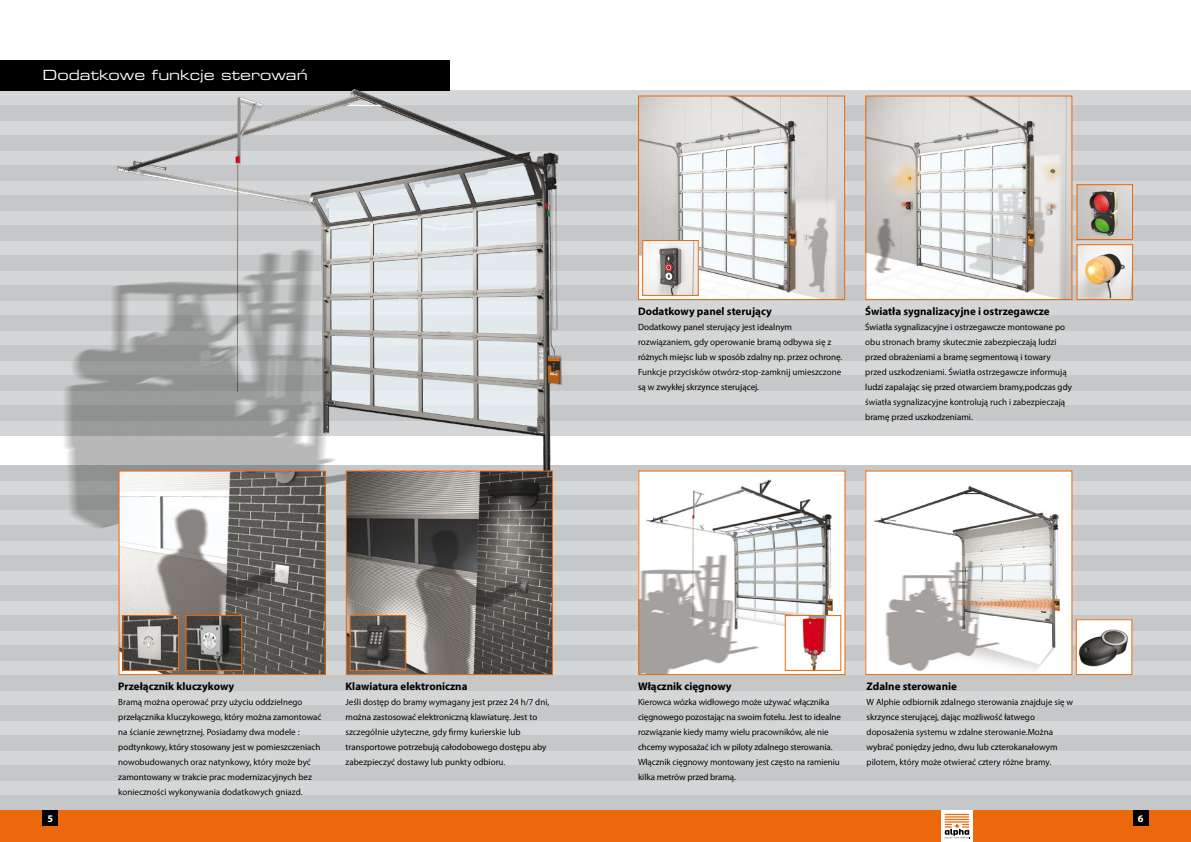
<style>
.page{position:relative;width:1191px;height:842px;background:#fff}
.page>*{position:absolute;margin:0;border:0;box-sizing:border-box;transform-origin:0 0}
.t1{font:14px "Eurostile LT Pro Ex 2";color:#fff}
.t2{font:700 11px "Myriad Pro";color:#000}
.t3{font:700 10.2px "Myriad Pro";color:#fff}
.t4{font:9px/15px "Myriad Pro";color:#000}
</style>
<div class="page">
<div style="left:0;top:495px;width:1191px;height:15px;background:#c6c7c8"></div>
<div style="left:0;top:465px;width:1191px;height:15px;background:#c6c7c8"></div>
<div style="left:0;top:510px;width:1191px;height:332px;background:#d5d6d7"></div>
<div style="left:0;top:525px;width:1191px;height:15px;background:#c6c7c8"></div>
<div style="left:0;top:555px;width:1191px;height:15px;background:#c6c7c8"></div>
<div style="left:0;top:585px;width:1191px;height:15px;background:#c6c7c8"></div>
<div style="left:0;top:615px;width:1191px;height:15px;background:#c6c7c8"></div>
<div style="left:0;top:645px;width:1191px;height:15px;background:#c6c7c8"></div>
<div style="left:0;top:675px;width:1191px;height:15px;background:#c6c7c8"></div>
<div style="left:0;top:705px;width:1191px;height:15px;background:#c6c7c8"></div>
<div style="left:0;top:735px;width:1191px;height:15px;background:#c6c7c8"></div>
<div style="left:0;top:765px;width:1191px;height:15px;background:#c6c7c8"></div>
<div style="left:0;top:795px;width:1191px;height:15px;background:#c6c7c8"></div>
<div style="left:595px;top:90px;width:596px;height:345px;background:#d5d6d7"></div>
<div style="left:595px;top:135px;width:596px;height:15px;background:#c6c7c8"></div>
<div style="left:595px;top:105px;width:596px;height:15px;background:#c6c7c8"></div>
<div style="left:595px;top:165px;width:596px;height:15px;background:#c6c7c8"></div>
<div style="left:595px;top:195px;width:596px;height:15px;background:#c6c7c8"></div>
<div style="left:595px;top:225px;width:596px;height:15px;background:#c6c7c8"></div>
<div style="left:595px;top:255px;width:596px;height:15px;background:#c6c7c8"></div>
<div style="left:595px;top:285px;width:596px;height:15px;background:#c6c7c8"></div>
<div style="left:595px;top:315px;width:596px;height:15px;background:#c6c7c8"></div>
<div style="left:595px;top:345px;width:596px;height:15px;background:#c6c7c8"></div>
<div style="left:595px;top:375px;width:596px;height:15px;background:#c6c7c8"></div>
<div style="left:595px;top:405px;width:596px;height:15px;background:#c6c7c8"></div>
<img style="left:0;top:60px;width:595px;height:495px">
<img style="left:640px;top:97px;width:203px;height:201px">
<div style="left:638px;top:95px;width:207px;height:205px;border:1px solid #eb690b"></div>
<img style="left:867px;top:472px;width:203px;height:201px">
<img style="left:121px;top:472px;width:203px;height:201px">
<div style="left:119px;top:470px;width:207px;height:205px;border:1px solid #eb690b"></div>
<img style="left:348px;top:472px;width:203px;height:201px">
<div style="left:346px;top:470px;width:207px;height:205px;border:1px solid #eb690b"></div>
<img style="left:867px;top:97px;width:203px;height:201px">
<div style="left:865px;top:95px;width:207px;height:205px;border:1px solid #eb690b"></div>
<img style="left:640px;top:472px;width:203px;height:201px">
<div style="left:638px;top:470px;width:207px;height:205px;border:1px solid #eb690b"></div>
<img style="left:188px;top:617px;width:52px;height:52px">
<div style="left:186px;top:615px;width:56px;height:56px;border:1px solid #eb690b"></div>
<img style="left:124px;top:617px;width:53px;height:52px">
<div style="left:122px;top:615px;width:57px;height:56px;border:1px solid #eb690b"></div>
<img style="left:1078px;top:246px;width:53px;height:52px">
<div style="left:1076px;top:244px;width:57px;height:56px;border:1px solid #eb690b"></div>
<img style="left:1078px;top:186px;width:53px;height:52px">
<div style="left:1076px;top:184px;width:57px;height:56px;border:1px solid #eb690b"></div>
<img style="left:644px;top:242px;width:52px;height:52px">
<div style="left:642px;top:240px;width:56px;height:56px;border:1px solid #eb690b"></div>
<img style="left:1077px;top:621px;width:53px;height:52px">
<div style="left:1075px;top:619px;width:57px;height:56px;border:1px solid #eb690b"></div>
<img style="left:786px;top:617px;width:53px;height:52px">
<div style="left:784px;top:615px;width:57px;height:56px;border:1px solid #eb690b"></div>
<img style="left:352px;top:617px;width:52px;height:52px">
<div style="left:350px;top:615px;width:56px;height:56px;border:1px solid #eb690b"></div>
<div style="left:595px;top:810px;width:596px;height:32px;background:#eb690b"></div>
<div style="left:0;top:810px;width:595px;height:32px;background:#eb690b"></div>
<div style="left:1133px;top:810px;width:15px;height:15px;background:#000"></div>
<div style="left:43px;top:810px;width:15px;height:15px;background:#000"></div>
<svg style="left:941px;top:810px;width:32px;height:32px"></svg>
<svg style="left:944px;top:814px;width:26px;height:24px"></svg>
<h1 class="t1" style="left:43px;top:65px;width:267px">Dodatkowe funkcje sterowań</h1>
<h1 class="t1" style="left:43px;top:65px;width:40px">Text</h1>
<p class="t2" style="left:638px;top:304px;width:135px">Dodatkowy panel sterujący</p>
<p class="t4" style="left:638px;top:319px;width:206px">Dodatkowy panel sterujący jest idealnym rozwiązaniem, gdy operowanie bramą odbywa się z różnych miejsc lub w sposób zdalny np. przez ochronę.<br>Funkcje przycisków otwórz-stop-zamknij umieszczone są w zwykłej skrzynce sterującej.</p>
<p class="t2" style="left:865px;top:304px;width:186px">Światła sygnalizacyjne i ostrzegawcze</p>
<p class="t4" style="left:865px;top:319px;width:208px">Światła sygnalizacyjne i ostrzegawcze montowane po obu stronach bramy skutecznie zabezpieczają ludzi przed obrażeniami a bramę segmentową i towary przed uszkodzeniami. Światła ostrzegawcze informują ludzi zapalając się przed otwarciem bramy,podczas gdy światła sygnalizacyjne kontrolują ruch i zabezpieczają bramę przed uszkodzeniami.</p>
<p class="t2" style="left:118px;top:679px;width:118px">Przełącznik kluczykowy</p>
<p class="t4" style="left:118px;top:694px;width:205px">Bramą można operować przy użyciu oddzielnego przełącznika kluczykowego, który można zamontować na ścianie zewnętrznej. Posiadamy dwa modele : podtynkowy, który stosowany jest w pomieszczeniach nowobudowanych oraz natynkowy, który może być zamontowany w trakcie prac modernizacyjnych bez konieczności wykonywania dodatkowych gniazd.</p>
<p class="t2" style="left:345px;top:679px;width:123px">Klawiatura elektroniczna</p>
<p class="t4" style="left:345px;top:694px;width:205px">Jeśli dostęp do bramy wymagany jest przez 24 h/7 dni, można zastosować elektroniczną klawiaturę. Jest to szczególnie użyteczne, gdy firmy kurierskie lub transportowe potrzebują całodobowego dostępu aby zabezpieczyć dostawy lub punkty odbioru.</p>
<p class="t2" style="left:638px;top:679px;width:95px">Włącznik cięgnowy</p>
<p class="t4" style="left:638px;top:694px;width:204px">Kierowca wózka widłowego może używać włącznika cięgnowego pozostając na swoim fotelu. Jest to idealne rozwiązanie kiedy mamy wielu pracowników, ale nie chcemy wyposażać ich w piloty zdalnego sterowania.<br>Włącznik cięgnowy montowany jest często na ramieniu kilka metrów przed bramą.</p>
<p class="t2" style="left:866px;top:679px;width:92px">Zdalne sterowanie</p>
<p class="t4" style="left:866px;top:694px;width:208px">W Alphie odbiornik zdalnego sterowania znajduje się w skrzynce sterującej, dając możliwość łatwego doposażenia systemu w zdalne sterowanie.Można wybrać poniędzy jedno, dwu lub czterokanałowym pilotem, który może otwierać cztery różne bramy.</p>
<p class="t3" style="left:47px;top:811px;width:7px">5</p>
<p class="t3" style="left:1138px;top:811px;width:7px">6</p>
</div>
